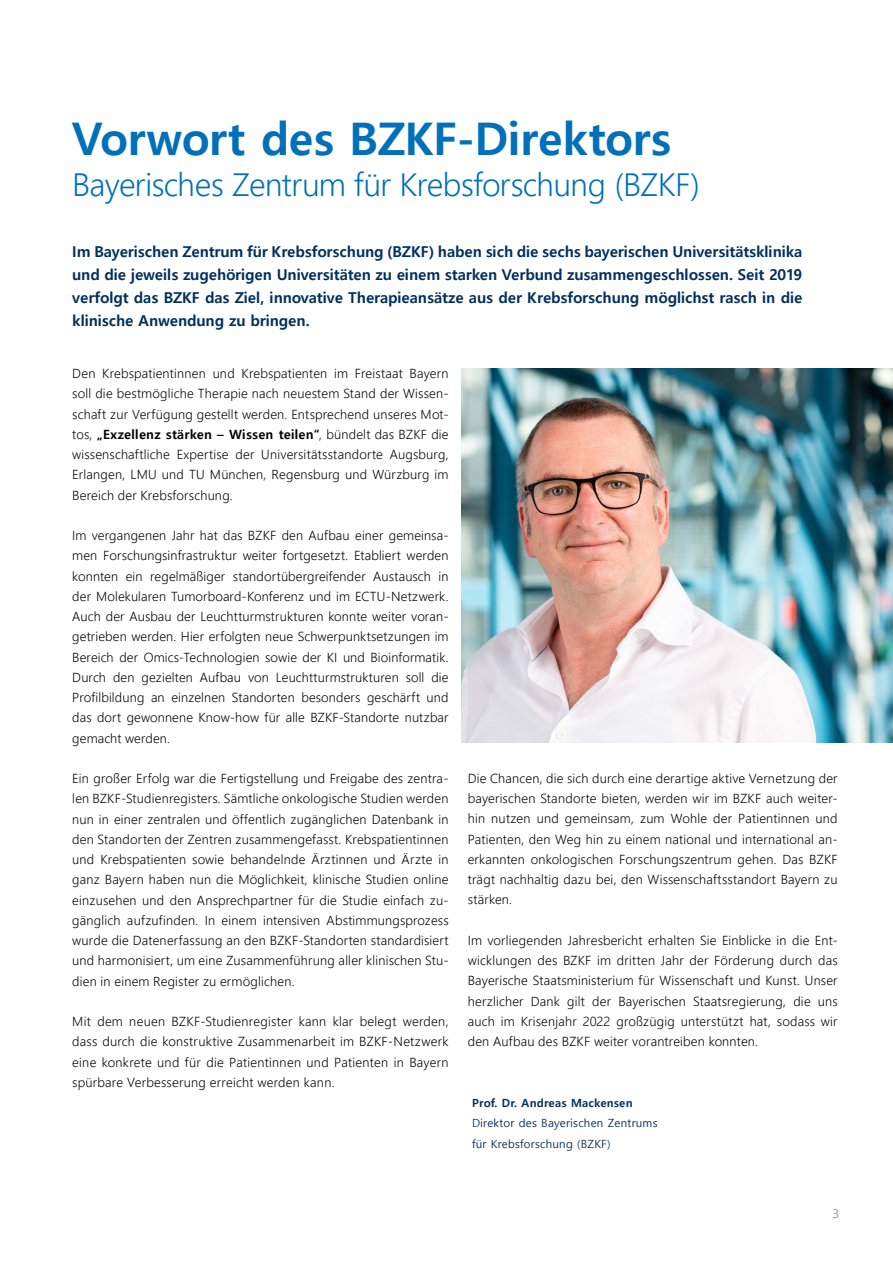
<style>
.page{position:relative;width:893px;height:1263px;background:#fff}
.page>*{position:absolute;margin:0;border:0;box-sizing:border-box;transform-origin:0 0}
.t1{font:700 45px "Malgun Gothic";letter-spacing:-.01em;color:#0070ba}
.t2{font:300 31.5px "Malgun Gothic";letter-spacing:-.02em;color:#0070ba}
.t3{font:700 15px/23.2px "Malgun Gothic";color:#00305d;text-align:justify}
.t4{font:300 12.75px/20.2px "Malgun Gothic";letter-spacing:.015em;color:#000;text-align:justify}
.t5{font:12px "Malgun Gothic";color:#7e8a91}
.t6{font:11.25px/20.2px "Malgun Gothic";letter-spacing:.02em;color:#00305d}
.t7{font:700 11.25px "Malgun Gothic";letter-spacing:.02em;color:#00305d}
.s1{font-weight:700}
</style>
<div class="page">
<img style="left:461px;top:369px;width:432px;height:373px">
<h1 class="t1" style="left:72px;top:112px;width:600px">Vorwort des BZKF-Direktors</h1>
<h2 class="t2" style="left:72px;top:166px;width:629px">Bayerisches Zentrum für Krebsforschung (BZKF)</h2>
<p class="t3" style="left:72px;top:240px;width:732px">Im Bayerischen Zentrum für Krebsforschung (BZKF) haben sich die sechs bayerischen Universitätsklinika und die jeweils zugehörigen Universitäten zu einem starken Verbund zusammengeschlossen. Seit 2019 verfolgt das BZKF das Ziel, innovative Therapieansätze aus der Krebsforschung möglichst rasch in die klinische Anwendung zu bringen.</p>
<p class="t4" style="left:72px;top:363px;width:378px">Den Krebspatientinnen und Krebspatienten im Freistaat Bayern soll die bestmögliche Therapie nach neuestem Stand der Wissen&shy;schaft zur Verfügung gestellt werden. Entsprechend unseres Mot&shy;tos, <span class="s1">„Exzellenz stärken – Wissen teilen“</span>, bündelt das BZKF die wissenschaftliche Expertise der Universitätsstandorte Augsburg, Erlangen, LMU und TU München, Regensburg und Würzburg im Bereich der Krebsforschung.</p>
<p class="t4" style="left:72px;top:525px;width:378px">Im vergangenen Jahr hat das BZKF den Aufbau einer gemeinsa&shy;men Forschungsinfrastruktur weiter fortgesetzt. Etabliert werden konnten ein regelmäßiger standortübergreifender Austausch in der Molekularen Tumorboard-Konferenz und im ECTU-Netzwerk.<br>Auch der Ausbau der Leuchtturmstrukturen konnte weiter voran&shy;getrieben werden. Hier erfolgten neue Schwerpunktsetzungen im Bereich der Omics-Technologien sowie der KI und Bioinformatik.<br>Durch den gezielten Aufbau von Leuchtturmstrukturen soll die Profilbildung an einzelnen Standorten besonders geschärft und das dort gewonnene Know-how für alle BZKF-Standorte nutzbar gemacht werden.</p>
<p class="t4" style="left:72px;top:768px;width:378px">Ein großer Erfolg war die Fertigstellung und Freigabe des zentra&shy;len BZKF-Studienregisters. Sämtliche onkologische Studien werden nun in einer zentralen und öffentlich zugänglichen Datenbank in den Standorten der Zentren zusammengefasst. Krebspatientinnen und Krebspatienten sowie behandelnde Ärztinnen und Ärzte in ganz Bayern haben nun die Möglichkeit, klinische Studien online einzusehen und den Ansprechpartner für die Studie einfach zu&shy;gänglich aufzufinden. In einem intensiven Abstimmungsprozess wurde die Datenerfassung an den BZKF-Standorten standardisiert und harmonisiert, um eine Zusammenführung aller klinischen Stu&shy;dien in einem Register zu ermöglichen.</p>
<p class="t4" style="left:72px;top:1011px;width:378px">Mit dem neuen BZKF-Studienregister kann klar belegt werden, dass durch die konstruktive Zusammenarbeit im BZKF-Netzwerk eine konkrete und für die Patientinnen und Patienten in Bayern spürbare Verbesserung erreicht werden kann.</p>
<p class="t4" style="left:468px;top:768px;width:371px">Die Chancen, die sich durch eine derartige aktive Vernetzung der bayerischen Standorte bieten, werden wir im BZKF auch weiter&shy;hin nutzen und gemeinsam, zum Wohle der Patientinnen und Patienten, den Weg hin zu einem national und international an&shy;erkannten onkologischen Forschungszentrum gehen. Das BZKF trägt nachhaltig dazu bei, den Wissenschaftsstandort Bayern zu stärken.</p>
<p class="t4" style="left:468px;top:930px;width:371px">Im vorliegenden Jahresbericht erhalten Sie Einblicke in die Ent&shy;wicklungen des BZKF im dritten Jahr der Förderung durch das Bayerische Staatsministerium für Wissenschaft und Kunst. Unser herzlicher Dank gilt der Bayerischen Staatsregierung, die uns auch im Krisenjahr 2022 großzügig unterstützt hat, sodass wir den Aufbau des BZKF weiter vorantreiben konnten.</p>
<p class="t7" style="left:472px;top:1096px;width:162px">Prof. Dr. Andreas Mackensen</p>
<p class="t6" style="left:472px;top:1113px;width:187px">Direktor des Bayerischen Zentrums für Krebsforschung (BZKF)</p>
<p class="t5" style="left:832px;top:1207px;width:8px">3</p>
</div>
